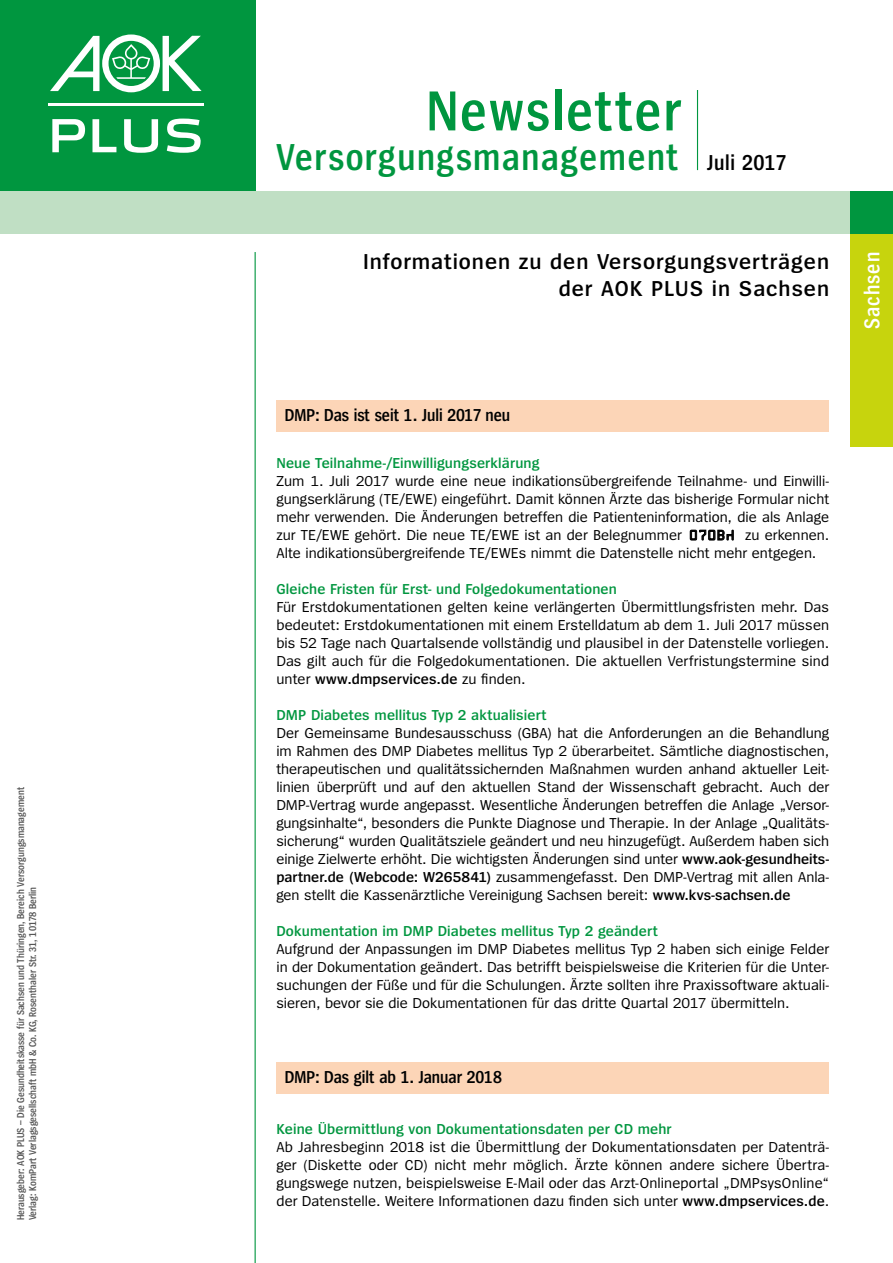
<style>
.page{position:relative;width:893px;height:1263px;background:#fff}
.page>*{position:absolute;margin:0;border:0;box-sizing:border-box;transform-origin:0 0}
.t1{font:600 58.65px "Spiegel Cd";letter-spacing:.04em;color:#00963f}
.t2{font:600 39.15px "Spiegel Cd";letter-spacing:.04em;color:#00963f}
.t3{font:600 22.5px/27px "Spiegel";letter-spacing:.04em;color:#000;text-align:right}
.t4{font:600 22.5px "Spiegel Cd";letter-spacing:.03em;color:#000}
.t5{font:600 22.5px "Spiegel Cd";letter-spacing:.05em;color:#fff}
.t6{font:600 18px "Spiegel Cd";color:#000}
.t7{font:15px/18px "Spiegel";letter-spacing:.005em;color:#000;text-align:justify}
.t8{font:600 15px "Spiegel";letter-spacing:.005em;color:#00963f}
.t9{font:12.75px "OCRA Std";color:#000}
.t10{font:600 10.5px/12px "Spiegel Cd";color:#565656}
.s1{font-weight:600}
</style>
<div class="page">
<div style="left:0;top:0;width:255px;height:191px;background:#00963f"></div>
<svg style="left:52px;top:119px;width:33px;height:33px"></svg>
<svg style="left:92px;top:119px;width:24px;height:33px"></svg>
<svg style="left:124px;top:119px;width:34px;height:34px"></svg>
<svg style="left:167px;top:119px;width:34px;height:34px"></svg>
<svg style="left:50px;top:34px;width:152px;height:58px"></svg>
<hr style="left:48px;top:103px;width:156px;height:3px;background:#fff">
<hr style="left:697px;top:90px;width:1px;height:80px;background:#00963f">
<div style="left:0;top:191px;width:893px;height:43px;background:#c0dfc4"></div>
<div style="left:850px;top:191px;width:43px;height:43px;background:#00963f"></div>
<div style="left:850px;top:234px;width:43px;height:212px;background:#c7d40d"></div>
<hr style="left:255px;top:252px;width:1px;height:1011px;background:#00963f">
<div style="left:276px;top:400px;width:553px;height:32px;background:#fcd5b7"></div>
<svg style="left:690px;top:530px;width:44px;height:10px"></svg>
<div style="left:276px;top:1062px;width:553px;height:32px;background:#fcd5b7"></div>
<p class="t10" style="left:15px;top:1220px;width:435px;rotate:-90deg">Herausgeber: AOK PLUS – Die Gesundheitskasse für Sachsen und Thüringen, Bereich Versorgungsmanagement<br>Verlag: KomPart Verlagsgesellschaft mbH &amp; Co. KG, Rosenthaler Str. 31, 10178 Berlin</p>
<h1 class="t1" style="left:427px;top:82px;width:257px">Newsletter</h1>
<h2 class="t2" style="left:276px;top:137px;width:404px">Versorgungsmanagement</h2>
<h3 class="t4" style="left:707px;top:151px;width:81px">Juli 2017</h3>
<h3 class="t3" style="left:363px;top:249px;width:468px">Informationen zu den Versorgungsverträgen der AOK PLUS in Sachsen</h3>
<p class="t6" style="left:285px;top:406px;width:227px">DMP: Das ist seit 1. Juli 2017 neu</p>
<p class="t8" style="left:276px;top:456px;width:265px">Neue Teilnahme-/Einwilligungserklärung</p>
<p class="t7" style="left:276px;top:472px;width:554px">Zum 1. Juli 2017 wurde eine neue indikationsübergreifende Teilnahme- und Einwilli&shy;gungserklärung (TE/EWE) eingeführt. Damit können Ärzte das bisherige Formular nicht mehr verwenden. Die Änderungen betreffen die Patienteninformation, die als Anlage zur TE/EWE gehört. Die neue TE/EWE ist an der Belegnummer</p>
<p class="t7" style="left:276px;top:526px;width:554px;text-indent:469px">zu erkennen.<br>Alte indikationsübergreifende TE/EWEs nimmt die Datenstelle nicht mehr entgegen.</p>
<p class="t8" style="left:276px;top:582px;width:342px">Gleiche Fristen für Erst- und Folgedokumentationen</p>
<p class="t7" style="left:276px;top:598px;width:554px">Für Erstdokumentationen gelten keine verlängerten Übermittlungsfristen mehr. Das bedeutet: Erstdokumentationen mit einem Erstelldatum ab dem 1. Juli 2017 müssen bis 52 Tage nach Quartalsende vollständig und plausibel in der Datenstelle vorliegen.<br>Das gilt auch für die Folgedokumentationen. Die aktuellen Verfristungstermine sind unter <span class="s1">www.dmpservices.de</span> zu finden.</p>
<p class="t8" style="left:276px;top:708px;width:272px">DMP Diabetes mellitus Typ 2 aktualisiert</p>
<p class="t7" style="left:276px;top:724px;width:554px">Der Gemeinsame Bundesausschuss (GBA) hat die Anforderungen an die Behandlung im Rahmen des DMP Diabetes mellitus Typ 2 überarbeitet. Sämtliche diagnostischen, therapeutischen und qualitätssichernden Maßnahmen wurden anhand aktueller Leit&shy;linien überprüft und auf den aktuellen Stand der Wissenschaft gebracht. Auch der DMP-Vertrag wurde angepasst. Wesentliche Änderungen betreffen die Anlage „Versor&shy;gungsinhalte“, besonders die Punkte Diagnose und Therapie. In der Anlage „Qualitäts&shy;sicherung“ wurden Qualitätsziele geändert und neu hinzugefügt. Außerdem haben sich einige Zielwerte erhöht. Die wichtigsten Änderungen sind unter <span class="s1">www.aok-gesundheits&shy;partner.de (Webcode: W265841)</span> zusammengefasst. Den DMP-Vertrag mit allen Anla&shy;gen stellt die Kassenärztliche Vereinigung Sachsen bereit: <span class="s1">www.kvs-sachsen.de</span></p>
<p class="t8" style="left:276px;top:924px;width:383px">Dokumentation im DMP Diabetes mellitus Typ 2 geändert</p>
<p class="t7" style="left:276px;top:940px;width:554px">Aufgrund der Anpassungen im DMP Diabetes mellitus Typ 2 haben sich einige Felder in der Dokumentation geändert. Das betrifft beispielsweise die Kriterien für die Unter&shy;suchungen der Füße und für die Schulungen. Ärzte sollten ihre Praxissoftware aktuali&shy;sieren, bevor sie die Dokumentationen für das dritte Quartal 2017 übermitteln.</p>
<p class="t9" style="left:689px;top:530px;width:47px">070B⑁</p>
<p class="t6" style="left:285px;top:1068px;width:219px">DMP: Das gilt ab 1. Januar 2018</p>
<p class="t8" style="left:276px;top:1122px;width:397px">Keine Übermittlung von Dokumentationsdaten per CD mehr</p>
<p class="t7" style="left:276px;top:1138px;width:554px">Ab Jahresbeginn 2018 ist die Übermittlung der Dokumentationsdaten per Datenträ&shy;ger (Diskette oder CD) nicht mehr möglich. Ärzte können andere sichere Übertra&shy;gungswege nutzen, beispielsweise E-Mail oder das Arzt-Onlineportal „DMPsysOnline“ der Datenstelle. Weitere Informationen dazu finden sich unter <span class="s1">www.dmpservices.de</span>.</p>
<h3 class="t5" style="left:861px;top:329px;width:79px;rotate:-90deg">Sachsen</h3>
</div>
